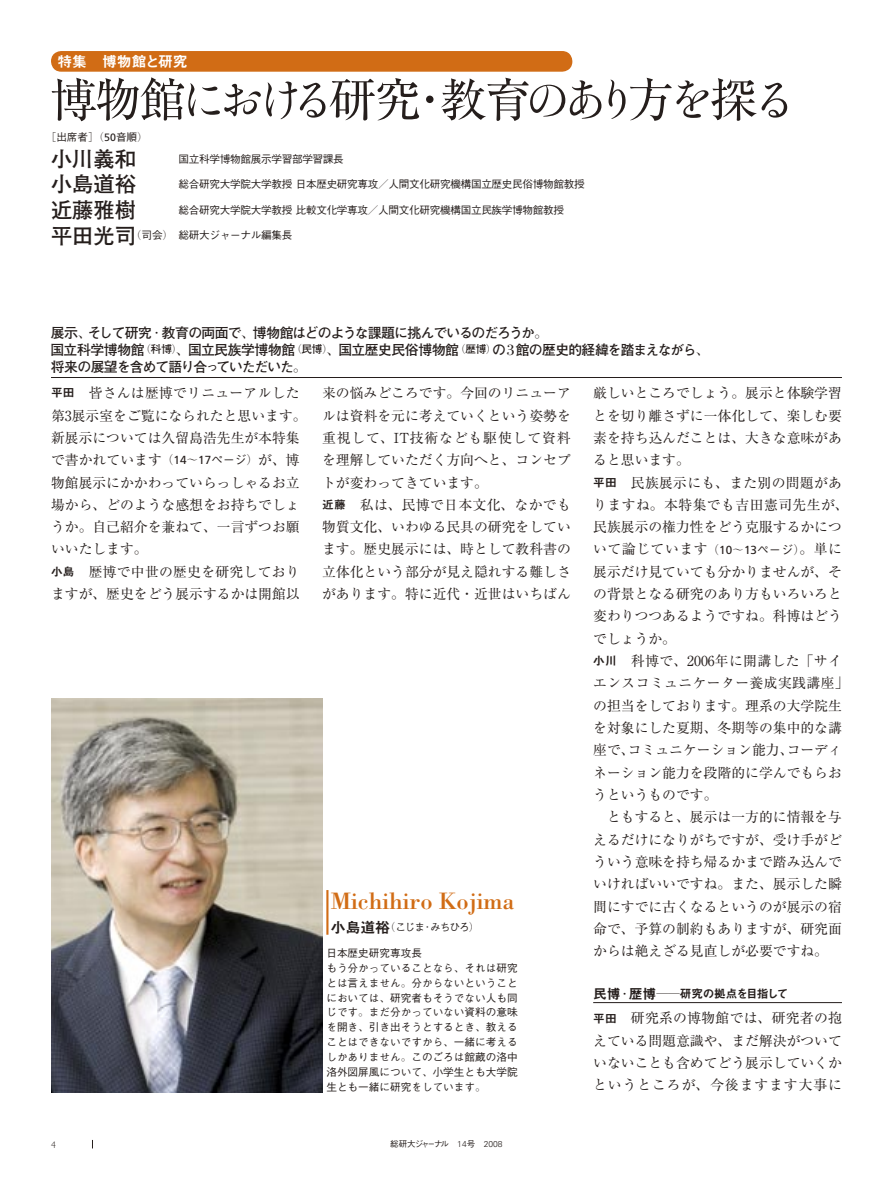
<style>
.page{position:relative;width:893px;height:1191px;background:#fff}
.page>*{position:absolute;margin:0;border:0;box-sizing:border-box;transform-origin:0 0}
.総-01プロフName_左付き{font:24.45px "Bodoni";color:#d16c15}
.t1{font:700 21.3px "Futo Go B101 Pro";color:#251e1c}
.t2{font:14.85px "Midashi Go Pro MB31";color:#fff}
.総-00本文{font:13.8px/22.4px "Ryumin Pro";color:#251e1c;text-align:justify}
.総-00リード{font:700 13.8px "Futo Go B101 Pro";letter-spacing:-.055em;color:#251e1c}
.総-00リード-2{font:700 13.8px "Futo Go B101 Pro";letter-spacing:-.075em;color:#251e1c}
.総-00罫小見出し{font:11.7px "Midashi Go Pro MB31";letter-spacing:-.085em;color:#251e1c}
.総-00キャプ{font:500 10.65px/14.9px "Gothic BBB Pro";letter-spacing:-.03em;color:#251e1c;text-align:justify}
.総-01プロフ名前_左付き{font:500 10.65px "Gothic BBB Pro";letter-spacing:-.09em;color:#251e1c}
.総-00キャプ-2{font:500 10.65px "Gothic BBB Pro";color:#251e1c}
.t3{font:300 9.6px "Gill Sans";color:#251e1c}
.t4{font:500 8.55px "Gothic BBB Pro";letter-spacing:-.13em;color:#251e1c}
.s1{font-family:"Ryumin Pro";font-weight:300}
.s2{font-family:"Frutiger";font-weight:400}
.s3{font-family:"Futo Go B101 Pro";font-weight:700;font-size:21.3px}
.s4{font-family:"Ryumin Pro";font-weight:300;font-size:10.65px}
.s5{font-size:10.65px}
.s6{font-family:"Bodoni";font-weight:400;font-size:15.9px}
.s7{font-size:11.7px}
.s8{font-family:"Midashi Go Pro MB31";font-size:11.7px}
.s9{font-weight:300;font-size:11.7px}
.s10{font-family:"Frutiger";font-size:11.7px}
.s11{font-family:"Gothic BBB Pro";font-weight:500;font-size:11.7px}
.s12{font-family:"Midashi Go Pro MB31";font-weight:400;font-size:14.85px}
.s13{font-family:"Univers";font-weight:300}
.s14{font-size:13.8px}
.s15{font-family:"Ryumin Pro";font-weight:300;font-size:13.8px}
</style>
<div class="page">
<hr style="left:593px;top:1002px;width:249px;height:1px;background:#251e1c">
<div style="left:51px;top:51px;width:522px;height:20px;background:#d16c15"></div>
<hr style="left:51px;top:377px;width:791px;height:1px;background:#251e1c">
<img style="left:51px;top:698px;width:271px;height:394px">
<hr style="left:326px;top:890px;width:2px;height:44px;background:#d16c15">
<svg style="left:52px;top:77px;width:735px;height:44px"></svg>
<p class="t2" style="left:57px;top:50px;width:132px">特集　博物館と研究</p>
<p class="総-00キャプ" style="left:46px;top:128px;width:104px"><span class="s1">［</span>出席者<span class="s1">］（</span><span class="s2">50</span>音順<span class="s1">）</span></p>
<p class="t1" style="left:51px;top:142px;width:87px">小川義和</p>
<p class="総-00キャプ" style="left:179px;top:150px;width:167px">国立科学博物館展示学習部学習課長</p>
<p class="t1" style="left:51px;top:167px;width:87px">小島道裕</p>
<p class="総-00キャプ" style="left:179px;top:176px;width:408px">総合研究大学院大学教授日本歴史研究専攻<span class="s1">／</span>人間文化研究機構国立歴史民俗博物館教授</p>
<p class="t1" style="left:51px;top:193px;width:87px">近藤雅樹</p>
<p class="総-00キャプ" style="left:179px;top:201px;width:387px">総合研究大学院大学教授比較文化学専攻<span class="s1">／</span>人間文化研究機構国立民族学博物館教授</p>
<p class="総-00キャプ" style="left:51px;top:227px;width:243px"><span class="s3">平田光司</span><span class="s1">（</span>司会<span class="s1">）</span>総研大ジャーナル編集長</p>
<p class="総-00リード" style="left:51px;top:321px;width:499px">展示<span class="s1">、</span>そして研究<span class="s1">・</span>教育の両面で<span class="s1">、</span>博物館はどのような課題に挑んでいるのだろうか<span class="s1">。</span></p>
<p class="総-00リード" style="left:51px;top:338px;width:660px">国立科学博物館<span class="s4">（</span><span class="s5">科博</span><span class="s4">）</span><span class="s1">、</span>国立民族学博物館<span class="s4">（</span><span class="s5">民博</span><span class="s4">）</span><span class="s1">、</span>国立歴史民俗博物館<span class="s4">（</span><span class="s5">歴博</span><span class="s4">）</span>の<span class="s6">3</span>館の歴史的経緯を踏まえながら<span class="s1">、</span></p>
<p class="総-00リード-2" style="left:51px;top:355px;width:257px">将来の展望を含めて語り合<span class="s7">っ</span>ていただいた<span class="s1">。</span></p>
<p class="総-00本文" style="left:51px;top:381px;width:257px;text-align:left"><span class="s8">平田</span>　皆さんは歴博でリニューアルした第3展示室をご覧になられたと思います。新展示については久留島浩先生が本特集で書かれています<span class="s9">（</span><span class="s10">14</span><span class="s9">～</span><span class="s10">17</span><span class="s11">ぺージ</span><span class="s9">）</span>が、博物館展示にかかわっていらっしゃるお立場から、どのような感想をお持ちでしょうか。自己紹介を兼ねて、一言ずつお願いいたします。</p>
<p class="総-00本文" style="left:51px;top:559px;width:250px"><span class="s8">小島</span>　歴博で中世の歴史を研究しておりますが、歴史をどう展示するかは開館以</p>
<p class="総-00本文" style="left:322px;top:381px;width:250px">来の悩みどころです。今回のリニューアルは資料を元に考えていくという姿勢を重視して、IT技術なども駆使して資料を理解していただく方向へと、コンセプトが変わってきています。</p>
<p class="総-00本文" style="left:322px;top:492px;width:250px"><span class="s8">近藤</span>　私は、民博で日本文化、なかでも物質文化、いわゆる民具の研究をしています。歴史展示には、時として教科書の立体化という部分が見え隠れする難しさがあります。特に近代・近世はいちばん</p>
<p class="総-01プロフName_左付き" style="left:331px;top:885px;width:186px">Michihiro Kojima</p>
<p class="総-01プロフ名前_左付き" style="left:331px;top:918px;width:150px"><span class="s12">小島道裕</span><span class="s1">（</span>こじま<span class="s1">・</span>みちひろ<span class="s1">）</span></p>
<p class="総-00キャプ-2" style="left:326px;top:944px;width:97px">日本歴史研究専攻長</p>
<p class="総-00キャプ" style="left:326px;top:959px;width:193px">もう分かっていることなら<span class="s1">、</span>それは研究とは言えません<span class="s1">。</span>分からないということにおいては<span class="s1">、</span>研究者もそうでない人も同じです<span class="s1">。</span>まだ分かっていない資料の意味を開き<span class="s1">、</span>引き出そうとするとき<span class="s1">、</span>教えることはできないですから<span class="s1">、</span>一緒に考えるしかありません<span class="s1">。</span>このごろは館蔵の洛中洛外図屏風について<span class="s1">、</span>小学生とも大学院生とも一緒に研究をしています<span class="s1">。</span></p>
<p class="t3" style="left:51px;top:1139px;width:6px">4</p>
<p class="t4" style="left:390px;top:1137px;width:114px">総研大ジャーナル　<span class="s13">14</span>号　<span class="s13">2008</span></p>
<p class="総-00本文" style="left:593px;top:381px;width:250px">厳しいところでしょう。展示と体験学習とを切り離さずに一体化して、楽しむ要素を持ち込んだことは、大きな意味があると思います。</p>
<p class="総-00本文" style="left:593px;top:470px;width:257px;text-align:left"><span class="s8">平田</span>　民族展示にも、また別の問題がありますね。本特集でも吉田憲司先生が、民族展示の権力性をどう克服するかについて論じています<span class="s9">（</span><span class="s10">10</span><span class="s9">～</span><span class="s10">13</span><span class="s11">ページ</span><span class="s9">）</span>。単に展示だけ見ていても分かりませんが、その背景となる研究のあり方もいろいろと変わりつつあるようですね。科博はどうでしょうか。</p>
<p class="総-00本文" style="left:593px;top:649px;width:257px;text-align:left"><span class="s8">小川</span>　科博で、2006年に開講した「サイエンスコミュニケーター養成実践講座」の担当をしております。理系の大学院生を対象にした夏期、冬期等の集中的な講座で、コミュニケーション能力、コーディネーション能力を段階的に学んでもらおうというものです。</p>
<p class="総-00本文" style="left:593px;top:805px;width:250px">　ともすると、展示は一方的に情報を与えるだけになりがちですが、受け手がどういう意味を持ち帰るかまで踏み込んでいければいいですね。また、展示した瞬間にすでに古くなるというのが展示の宿命で、予算の制約もありますが、研究面からは絶えざる見直しが必要ですね。</p>
<p class="総-00罫小見出し" style="left:593px;top:984px;width:197px"><span class="s14">民博</span><span class="s15">・</span><span class="s14">歴博</span>──研究の拠点を目指して</p>
<p class="総-00本文" style="left:593px;top:1006px;width:250px"><span class="s8">平田</span>　研究系の博物館では、研究者の抱えている問題意識や、まだ解決がついていないことも含めてどう展示していくかというところが、今後ますます大事に</p>
</div>
